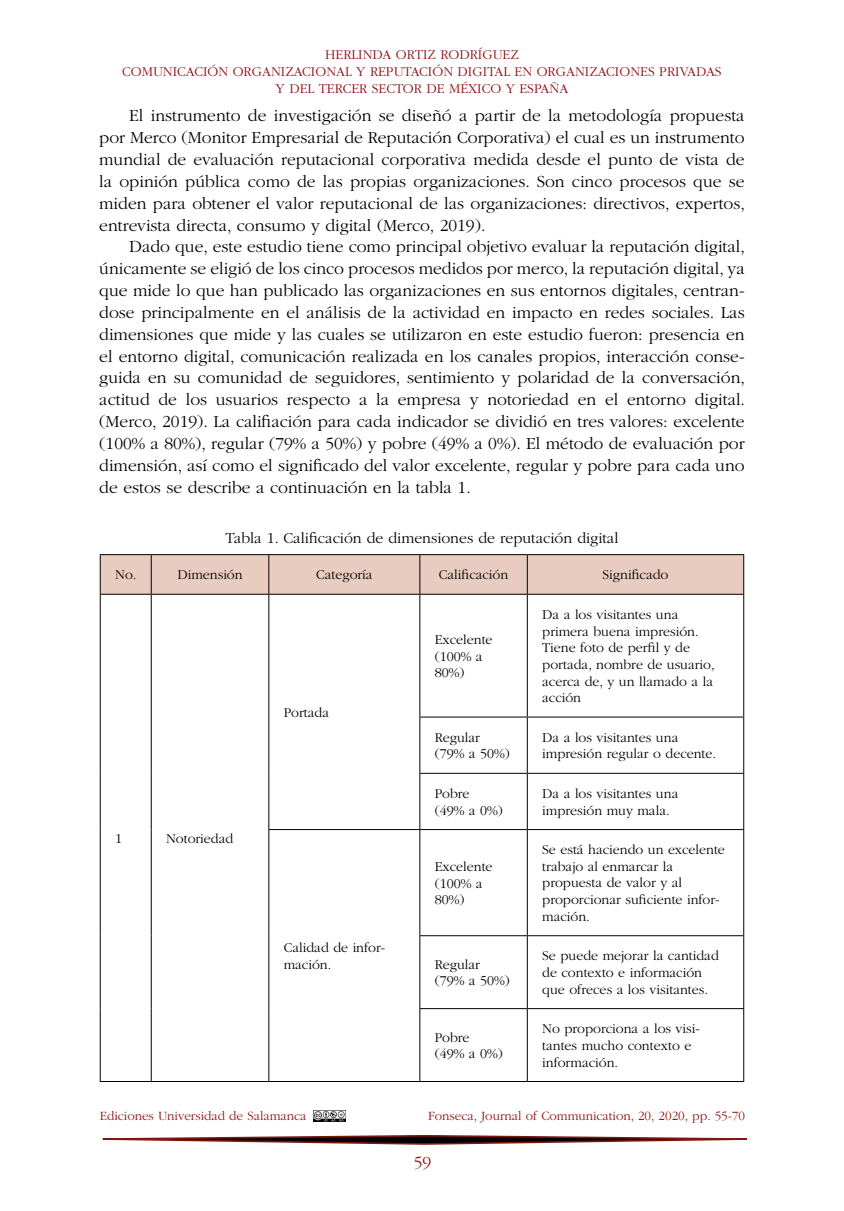
<style>
.page{position:relative;width:844px;height:1211px;background:#fff}
.page>*{position:absolute;margin:0;border:0;box-sizing:border-box;transform-origin:0 0}
.t1{font:300 17.5px/21.9px "ITC Garamond Std";color:#000;text-align:justify}
.t2{font:300 17.5px "ITC Garamond Std";color:#8e1215}
.t3{font:300 15.75px "ITC Garamond Std";color:#000}
.t4{font:300 14px/16.6px "ITC Garamond Std";color:#000}
.t5{font:300 14px/16.6px "ITC Garamond Std";color:#8e1215;text-align:center}
.t6{font:300 13.12px "ITC Garamond Std";color:#8e1215}
</style>
<div class="page">
<svg style="left:102px;top:1135px;width:644px;height:8px"></svg>
<img style="left:313px;top:1110px;width:33px;height:11px">
<div style="left:101px;top:555px;width:642px;height:39px;background:#e8ccc0"></div>
<hr style="left:151px;top:555px;width:1px;height:39px;background:#000">
<hr style="left:268px;top:555px;width:1px;height:39px;background:#000">
<hr style="left:419px;top:555px;width:1px;height:39px;background:#000">
<hr style="left:526px;top:555px;width:1px;height:39px;background:#000">
<hr style="left:151px;top:594px;width:1px;height:123px;background:#000">
<hr style="left:268px;top:594px;width:1px;height:123px;background:#000">
<hr style="left:419px;top:594px;width:1px;height:122px;background:#000">
<hr style="left:526px;top:594px;width:1px;height:122px;background:#000">
<hr style="left:151px;top:717px;width:1px;height:56px;background:#000">
<hr style="left:268px;top:717px;width:1px;height:56px;background:#000">
<hr style="left:419px;top:716px;width:108px;height:1px;background:#000">
<hr style="left:419px;top:717px;width:1px;height:55px;background:#000">
<hr style="left:527px;top:716px;width:217px;height:1px;background:#000">
<hr style="left:526px;top:717px;width:1px;height:55px;background:#000">
<hr style="left:151px;top:773px;width:1px;height:56px;background:#000">
<hr style="left:268px;top:773px;width:1px;height:56px;background:#000">
<hr style="left:419px;top:772px;width:108px;height:1px;background:#000">
<hr style="left:419px;top:773px;width:1px;height:56px;background:#000">
<hr style="left:527px;top:772px;width:217px;height:1px;background:#000">
<hr style="left:526px;top:773px;width:1px;height:56px;background:#000">
<hr style="left:151px;top:829px;width:1px;height:106px;background:#000">
<hr style="left:268px;top:829px;width:152px;height:1px;background:#000">
<hr style="left:268px;top:830px;width:1px;height:105px;background:#000">
<hr style="left:420px;top:829px;width:107px;height:1px;background:#000">
<hr style="left:419px;top:830px;width:1px;height:105px;background:#000">
<hr style="left:527px;top:829px;width:217px;height:1px;background:#000">
<hr style="left:526px;top:830px;width:1px;height:105px;background:#000">
<hr style="left:151px;top:935px;width:1px;height:73px;background:#000">
<hr style="left:268px;top:935px;width:1px;height:73px;background:#000">
<hr style="left:419px;top:935px;width:108px;height:1px;background:#000">
<hr style="left:419px;top:936px;width:1px;height:72px;background:#000">
<hr style="left:527px;top:935px;width:217px;height:1px;background:#000">
<hr style="left:526px;top:936px;width:1px;height:72px;background:#000">
<hr style="left:151px;top:1008px;width:1px;height:73px;background:#000">
<hr style="left:268px;top:1008px;width:1px;height:73px;background:#000">
<hr style="left:419px;top:1008px;width:108px;height:1px;background:#000">
<hr style="left:419px;top:1009px;width:1px;height:72px;background:#000">
<hr style="left:527px;top:1008px;width:217px;height:1px;background:#000">
<hr style="left:526px;top:1009px;width:1px;height:72px;background:#000">
<hr style="left:100px;top:1081px;width:51px;height:1px;background:#000">
<hr style="left:151px;top:1081px;width:118px;height:1px;background:#000">
<hr style="left:269px;top:1081px;width:151px;height:1px;background:#000">
<hr style="left:420px;top:1081px;width:107px;height:1px;background:#000">
<hr style="left:527px;top:1081px;width:217px;height:1px;background:#000">
<hr style="left:100px;top:594px;width:1px;height:123px;background:#000">
<hr style="left:743px;top:594px;width:1px;height:122px;background:#000">
<hr style="left:100px;top:717px;width:1px;height:56px;background:#000">
<hr style="left:743px;top:717px;width:1px;height:55px;background:#000">
<hr style="left:100px;top:773px;width:1px;height:56px;background:#000">
<hr style="left:743px;top:773px;width:1px;height:56px;background:#000">
<hr style="left:100px;top:829px;width:1px;height:106px;background:#000">
<hr style="left:743px;top:830px;width:1px;height:105px;background:#000">
<hr style="left:100px;top:935px;width:1px;height:73px;background:#000">
<hr style="left:743px;top:936px;width:1px;height:72px;background:#000">
<hr style="left:100px;top:1008px;width:1px;height:73px;background:#000">
<hr style="left:743px;top:1009px;width:1px;height:72px;background:#000">
<hr style="left:100px;top:554px;width:51px;height:1px;background:#000">
<hr style="left:100px;top:555px;width:1px;height:39px;background:#000">
<hr style="left:151px;top:554px;width:118px;height:1px;background:#000">
<hr style="left:269px;top:554px;width:151px;height:1px;background:#000">
<hr style="left:420px;top:554px;width:107px;height:1px;background:#000">
<hr style="left:527px;top:554px;width:217px;height:1px;background:#000">
<hr style="left:743px;top:555px;width:1px;height:39px;background:#000">
<hr style="left:100px;top:594px;width:51px;height:1px;background:#000">
<hr style="left:151px;top:594px;width:118px;height:1px;background:#000">
<hr style="left:269px;top:594px;width:151px;height:1px;background:#000">
<hr style="left:420px;top:594px;width:107px;height:1px;background:#000">
<hr style="left:527px;top:594px;width:217px;height:1px;background:#000">
<p class="t5" style="left:122px;top:47px;width:600px">HERLINDA ORTIZ RODRÍGUEZ<br>COMUNICACIÓN ORGANIZACIONAL Y REPUTACIÓN DIGITAL EN ORGANIZACIONES PRIVADAS<br>Y DEL TERCER SECTOR DE MÉXICO Y ESPAÑA</p>
<p class="t1" style="left:99px;top:105px;width:647px;text-indent:30px">El instrumento de investigación se diseñó a partir de la metodología propuesta por Merco (Monitor Empresarial de Reputación Corporativa) el cual es un instrumento mundial de evaluación reputacional corporativa medida desde el punto de vista de la opinión pública como de las propias organizaciones. Son cinco procesos que se miden para obtener el valor reputacional de las organizaciones: directivos, expertos, entrevista directa, consumo y digital (Merco, 2019).</p>
<p class="t1" style="left:99px;top:236px;width:647px;text-indent:30px">Dado que, este estudio tiene como principal objetivo evaluar la reputación digital, únicamente se eligió de los cinco procesos medidos por merco, la reputación digital, ya que mide lo que han publicado las organizaciones en sus entornos digitales, centran&shy;dose principalmente en el análisis de la actividad en impacto en redes sociales. Las dimensiones que mide y las cuales se utilizaron en este estudio fueron: presencia en el entorno digital, comunicación realizada en los canales propios, interacción conse&shy;guida en su comunidad de seguidores, sentimiento y polaridad de la conversación, actitud de los usuarios respecto a la empresa y notoriedad en el entorno digital. (Merco, 2019). La califiación para cada indicador se dividió en tres valores: excelente (100% a 80%), regular (79% a 50%) y pobre (49% a 0%). El método de evaluación por dimensión, así como el significado del valor excelente, regular y pobre para cada uno de estos se describe a continuación en la tabla 1.</p>
<p class="t3" style="left:225px;top:529px;width:394px">Tabla 1. Calificación de dimensiones de reputación digital</p>
<p class="t4" style="left:115px;top:567px;width:23px">No.</p>
<p class="t4" style="left:177px;top:567px;width:67px">Dimensión</p>
<p class="t4" style="left:316px;top:567px;width:58px">Categoría</p>
<p class="t4" style="left:438px;top:567px;width:71px">Calificación</p>
<p class="t4" style="left:602px;top:567px;width:67px">Significado</p>
<p class="t4" style="left:115px;top:830px;width:8px">1</p>
<p class="t4" style="left:166px;top:830px;width:69px">Notoriedad</p>
<p class="t4" style="left:284px;top:704px;width:47px">Portada</p>
<p class="t4" style="left:284px;top:939px;width:103px">Calidad de infor&shy;mación.</p>
<p class="t4" style="left:434px;top:631px;width:59px">Excelente (100% a<br>80%)</p>
<p class="t4" style="left:542px;top:606px;width:174px">Da a los visitantes una primera buena impresión.<br>Tiene foto de perfil y de portada, nombre de usuario, acerca de, y un llamado a la acción</p>
<p class="t4" style="left:434px;top:729px;width:77px">Regular (79% a 50%)</p>
<p class="t4" style="left:542px;top:729px;width:175px">Da a los visitantes una impresión regular o decente.</p>
<p class="t4" style="left:434px;top:785px;width:70px">Pobre (49% a 0%)</p>
<p class="t4" style="left:542px;top:785px;width:138px">Da a los visitantes una impresión muy mala.</p>
<p class="t4" style="left:434px;top:858px;width:59px">Excelente (100% a<br>80%)</p>
<p class="t4" style="left:542px;top:841px;width:184px">Se está haciendo un excelente trabajo al enmarcar la propuesta de valor y al proporcionar suficiente infor&shy;mación.</p>
<p class="t4" style="left:434px;top:956px;width:77px">Regular (79% a 50%)</p>
<p class="t4" style="left:542px;top:947px;width:178px">Se puede mejorar la cantidad de contexto e información que ofreces a los visitantes.</p>
<p class="t4" style="left:434px;top:1029px;width:70px">Pobre (49% a 0%)</p>
<p class="t4" style="left:542px;top:1020px;width:159px">No proporciona a los visi&shy;tantes mucho contexto e información.</p>
<p class="t6" style="left:100px;top:1108px;width:208px">Ediciones Universidad de Salamanca</p>
<p class="t6" style="left:428px;top:1108px;width:318px">Fonseca, Journal of Communication, 20, 2020, pp. 55-70</p>
<p class="t2" style="left:413px;top:1152px;width:19px">59</p>
</div>
